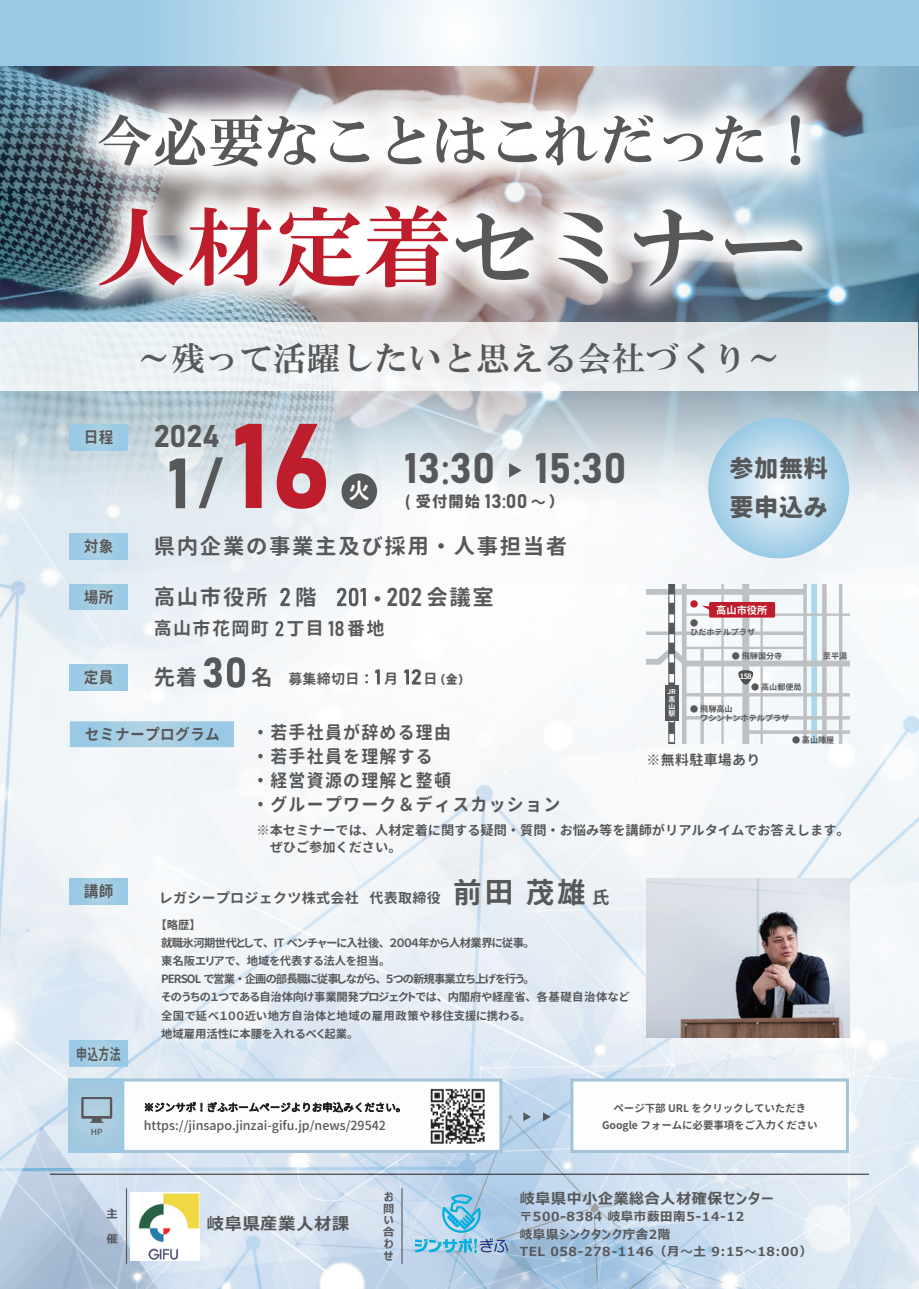
<style>
.page{position:relative;width:919px;height:1289px;background:#fff}
.page>*{position:absolute;margin:0;border:0;box-sizing:border-box;transform-origin:0 0}
.t1{font:118.5px "Bahnschrift";color:#be1d2c}
.t2{font:88.5px "HG Mincho E";color:#be1d2c}
.t3{font:55.8px "HG Mincho E";color:#57585a}
.t4{font:42.15px "Bahnschrift";color:#57585a}
.t5{font:33px "HG Mincho E";letter-spacing:.025em;color:#57585a}
.t6{font:30.9px "Bahnschrift";color:#57585a}
.t7{font:25.5px "Bahnschrift";color:#57585a}
.t8{font:800 24.15px "Gen Jyuu Gothic";letter-spacing:.025em;color:#57585a}
.t9{font:700 21.45px "Gen Jyuu Gothic";letter-spacing:.075em;color:#57585a}
.t10{font:21.45px "Gen Jyuu Gothic L P Bold";color:#fff}
.t11{font:21px "Bahnschrift";color:#57585a}
.t12{font:700 18px/24px "Gen Jyuu Gothic";letter-spacing:.075em;color:#57585a;scale:.94 1}
.t13{font:700 18px "Gen Jyuu Gothic";letter-spacing:.075em;color:#57585a}
.t14{font:700 17.1px "Meiryo UI";letter-spacing:.05em;color:#57585a}
.t15{font:700 15.6px "Gen Jyuu Gothic";letter-spacing:.025em;color:#57585a;scale:.94 1}
.t16{font:700 15.6px "Gen Jyuu Gothic";letter-spacing:.025em;color:#57585a;scale:.7 1}
.t17{font:800 15.15px "Gen Jyuu Gothic";color:#57585a}
.t18{font:700 14.85px "Meiryo UI";letter-spacing:.05em;color:#57585a}
.t19{font:700 13.95px "Gen Jyuu Gothic";letter-spacing:.025em;color:#57585a}
.t20{font:700 13.2px/16.5px "Gen Jyuu Gothic";letter-spacing:-.005em;color:#57585a}
.t21{font:700 12.45px/17.5px "Meiryo UI";letter-spacing:.05em;color:#57585a}
.t22{font:500 12.45px "Gen Jyuu Gothic L";color:#57585a}
.t23{font:800 11.85px "Gen Jyuu Gothic";color:#57585a}
.t24{font:11.4px/18px "Gen Jyuu Gothic L P Bold";letter-spacing:-.02em;color:#57585a}
.t25{font:700 11.4px/24.9px "Meiryo UI";color:#57585a}
.t26{font:700 11.25px/11.7px "Meiryo UI";color:#57585a;text-align:justify}
.t27{font:700 10.5px/16px "Gen Jyuu Gothic";letter-spacing:-.01em;color:#57585a;text-align:center}
.t28{font:700 10.2px "Gen Jyuu Gothic L";color:#fff}
.t29{font:500 8.55px "Gen Jyuu Gothic L";color:#57585a}
.t30{font:700 8.1px/9.3px "Gen Jyuu Gothic L";color:#57585a}
.t31{font:700 8.1px "Gen Jyuu Gothic L";color:#be1d2c}
.t32{font:700 7.35px "Gen Jyuu Gothic L";color:#fff}
.t33{font:700 6.9px/6.9px "Gen Jyuu Gothic";color:#fff;text-align:justify}
.t34{font:700 6.6px "Gen Jyuu Gothic";color:#fff}
.s1{color:#57585a}
.s2{font-size:70.05px;color:#57585a}
.s3{font-size:54.75px;color:#57585a}
.s4{font-family:"Koz Go Pr 6 N"}
.s5{font-family:"Bahnschrift";font-weight:400;font-size:19.5px}
.s6{font-family:"Koz Go Pr 6 N";font-weight:400;font-size:19.5px}
.s7{font-weight:700}
.s8{font-family:"Koz Go Pr 6 N";font-size:26.7px}
.s9{font-family:"Gen Jyuu Gothic";font-weight:700;font-size:21.45px}
.s10{font-size:21.45px}
.s11{font-weight:700;font-size:13.95px}
.s12{font-family:"Gen Jyuu Gothic L P Bold";font-weight:400;font-size:28.65px}
.s13{font-family:"Gen Jyuu Gothic L P Bold";font-weight:400;font-size:17.25px}
</style>
<div class="page">
<img style="left:0;top:584px;width:918px;height:704px">
<img style="left:0;top:66px;width:918px;height:518px">
<svg style="left:0;top:0;width:918px;height:66px"></svg>
<img style="left:131px;top:1192px;width:68px;height:68px">
<hr style="left:126px;top:1188px;width:1px;height:76px;background:#57585a">
<hr style="left:401px;top:1188px;width:1px;height:76px;background:#57585a">
<svg style="left:415px;top:1238px;width:93px;height:14px"></svg>
<svg style="left:442px;top:1194px;width:38px;height:38px"></svg>
<svg style="left:70px;top:533px;width:58px;height:26px"></svg>
<svg style="left:70px;top:721px;width:164px;height:26px"></svg>
<hr style="left:50px;top:1173px;width:819px;height:1px;background:#231f20">
<svg style="left:70px;top:664px;width:58px;height:26px"></svg>
<img style="left:646px;top:878px;width:203px;height:159px">
<svg style="left:70px;top:878px;width:58px;height:26px"></svg>
<svg style="left:70px;top:424px;width:58px;height:26px"></svg>
<svg style="left:509px;top:463px;width:12px;height:14px"></svg>
<div style="left:341px;top:473px;width:36px;height:36px;background:#57585a;border-radius:50%"></div>
<svg style="left:70px;top:1040px;width:58px;height:26px"></svg>
<div style="left:68px;top:1078px;width:434px;height:74px;background:#fdfdfd;border:3px solid #a1c4d8"></div>
<div style="left:70px;top:1080px;width:53px;height:71px;background:#a4cadf"></div>
<svg style="left:81px;top:1097px;width:31px;height:25px"></svg>
<svg style="left:145px;top:1101px;width:255px;height:12px"></svg>
<svg style="left:203px;top:657px;width:42px;height:30px"></svg>
<svg style="left:375px;top:669px;width:5px;height:15px"></svg>
<svg style="left:404px;top:669px;width:17px;height:15px"></svg>
<svg style="left:523px;top:1112px;width:8px;height:9px"></svg>
<svg style="left:543px;top:1112px;width:7px;height:9px"></svg>
<div style="left:570px;top:1078px;width:278px;height:74px;background:#fdfdfd;border:3px solid #a1c4d8"></div>
<img style="left:27px;top:44px;width:865px;height:278px">
<div style="left:0;top:322px;width:917px;height:69px;background:#eaeef0"></div>
<svg style="left:708px;top:417px;width:141px;height:141px"></svg>
<svg style="left:70px;top:584px;width:58px;height:26px"></svg>
<svg style="left:275px;top:621px;width:8px;height:15px"></svg>
<svg style="left:280px;top:588px;width:10px;height:18px"></svg>
<svg style="left:337px;top:588px;width:29px;height:18px"></svg>
<svg style="left:646px;top:584px;width:203px;height:159px"></svg>
<img style="left:430px;top:1088px;width:55px;height:56px">
<h3 class="t3" style="left:96px;top:112px;width:728px">今必要なことはこれだった！</h3>
<h2 class="t2" style="left:96px;top:202px;width:711px">人材定着<span class="s1">セミナー</span></h2>
<h3 class="t5" style="left:137px;top:341px;width:644px">～残って活躍したいと思える会社づくり～</h3>
<h3 class="t15" style="left:84px;top:426px;width:33px">日程</h3>
<h1 class="t1" style="left:167px;top:391px;width:166px"><span class="s2">1</span><span class="s3">/</span>16</h1>
<h3 class="t6" style="left:154px;top:417px;width:67px">2024</h3>
<h3 class="t10" style="left:348px;top:475px;width:23px">火</h3>
<h3 class="t4" style="left:404px;top:442px;width:224px">13<span class="s4">:</span>30 15<span class="s4">:</span>30</h3>
<h3 class="t17" style="left:405px;top:489px;width:161px">( 受付開始 <span class="s5">13</span><span class="s6">:</span><span class="s5">00</span> <span class="s7">～</span>）</h3>
<h3 class="t15" style="left:84px;top:535px;width:33px">対象</h3>
<h3 class="t9" style="left:154px;top:530px;width:415px">県内企業の事業主及び採用・人事担当者</h3>
<h3 class="t15" style="left:84px;top:586px;width:33px">場所</h3>
<h3 class="t15" style="left:84px;top:666px;width:33px">定員</h3>
<h3 class="t9" style="left:154px;top:581px;width:115px">高山市役所</h3>
<h3 class="t9" style="left:295px;top:581px;width:23px">階</h3>
<h3 class="t7" style="left:364px;top:581px;width:131px"><span class="s8">・</span>202 <span class="s9">会議室</span></h3>
<h3 class="t13" style="left:154px;top:615px;width:172px">高山市花岡町 丁目</h3>
<h3 class="t13" style="left:347px;top:615px;width:39px">番地</h3>
<h3 class="t11" style="left:328px;top:615px;width:18px">18</h3>
<h3 class="t9" style="left:154px;top:661px;width:45px">先着</h3>
<p class="t19" style="left:251px;top:669px;width:138px"><span class="s10">名</span> 募集締切日：　</p>
<p class="t23" style="left:423px;top:670px;width:48px"><span class="s11">日</span>（金）</p>
<p class="t19" style="left:384px;top:669px;width:15px">月</p>
<h3 class="t15" style="left:85px;top:723px;width:145px">セミナープログラム</h3>
<h3 class="t12" style="left:252px;top:720px;width:329px">・若手社員が辞める理由<br>・若手社員を理解する<br>・経営資源の理解と整頓<br>・グループワーク＆ディスカッション</h3>
<h3 class="t8" style="left:729px;top:450px;width:100px">参加無料</h3>
<h3 class="t8" style="left:729px;top:489px;width:100px">要申込み</h3>
<p class="t31" style="left:690px;top:598px;width:10px">●</p>
<p class="t28" style="left:716px;top:602px;width:53px">高山市役所</p>
<p class="t34" style="left:667px;top:686px;width:10px">JR</p>
<p class="t33" style="left:668px;top:695px;width:8px">高山駅</p>
<p class="t30" style="left:690px;top:618px;width:66px">●<br>ひだホテルプラザ</p>
<p class="t30" style="left:731px;top:650px;width:52px">● 飛騨国分寺</p>
<p class="t32" style="left:739px;top:671px;width:14px">158</p>
<p class="t30" style="left:751px;top:682px;width:52px">● 高山郵便局</p>
<p class="t30" style="left:690px;top:704px;width:101px">● 飛騨高山<br>　 ワシントンホテルプラザ</p>
<p class="t30" style="left:822px;top:650px;width:26px">至平湯</p>
<p class="t30" style="left:792px;top:734px;width:44px">● 高山陣屋</p>
<p class="t19" style="left:646px;top:750px;width:116px">※無料駐車場あり</p>
<p class="t20" style="left:256px;top:821px;width:594px">※本セミナーでは、人材定着に関する疑問・質問・お悩み等を講師がリアルタイムでお答えします。　ぜひご参加ください。</p>
<h3 class="t15" style="left:84px;top:880px;width:33px">講師</h3>
<p class="t19" style="left:159px;top:888px;width:452px">レガシープロジェクツ株式会社 代表取締役 <span class="s12">前田 茂雄</span><span class="s13">氏</span></p>
<h3 class="t16" style="left:76px;top:1042px;width:65px">申込方法</h3>
<p class="t24" style="left:161px;top:916px;width:469px">【略歴】<br>就職氷河期世代として、 IT ベンチャーに入社後、２００４年から人材業界に従事。<br>東名阪エリアで、地域を代表する法人を担当。<br>PERSOL で営業・企画の部長職に従事しながら、５つの新規事業立ち上げを行う。<br>そのうちの１つである自治体向け事業開発プロジェクトでは、内閣府や経産省、各基礎自治体など全国で延べ１００近い地方自治体と地域の雇用政策や移住支援に携わる。<br>地域雇用活性に本腰を入れるべく起業。</p>
<p class="t29" style="left:91px;top:1125px;width:13px">HP</p>
<p class="t22" style="left:144px;top:1116px;width:244px">https://jinsapo.jinzai-gifu.jp/news/29542</p>
<p class="t25" style="left:106px;top:1201px;width:13px">主催</p>
<h3 class="t14" style="left:207px;top:1211px;width:144px">岐阜県産業人材課</h3>
<p class="t26" style="left:383px;top:1191px;width:13px">お問い合わせ</p>
<p class="t27" style="left:602px;top:1100px;width:217px">ページ下部 URL をクリックしていただき<br>Google フォームに必要事項をご入力ください</p>
<h3 class="t18" style="left:520px;top:1187px;width:256px">岐阜県中小企業総合人材確保センター</h3>
<p class="t21" style="left:520px;top:1208px;width:226px">〒500-8384 岐阜市薮田南5-14-12岐阜県シンクタンク庁舎2階</p>
<p class="t21" style="left:520px;top:1243px;width:293px">TEL 058-278-1146（月～土 9:15～18:00）</p>
</div>
